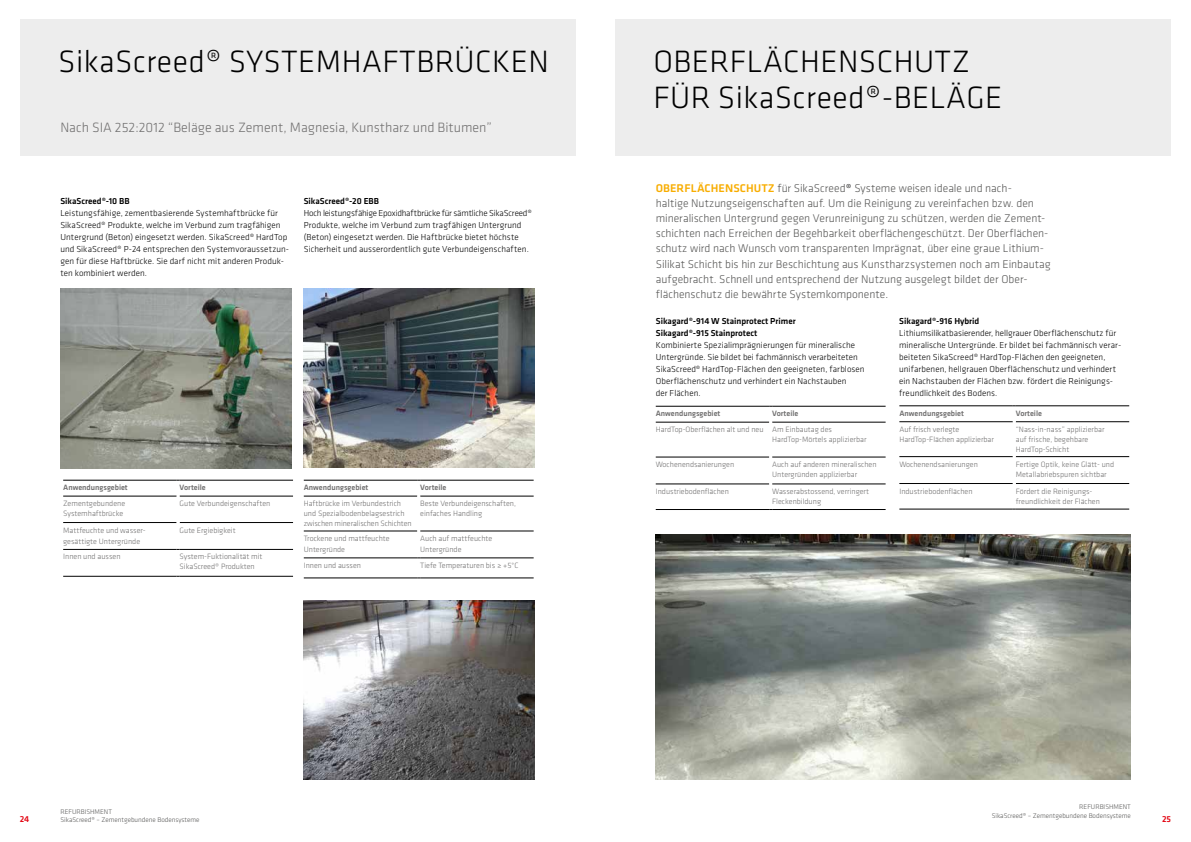
<style>
.page{position:relative;width:1191px;height:842px;background:#fff}
.page>*{position:absolute;margin:0;border:0;box-sizing:border-box;transform-origin:0 0}
.t1{font:300 32px/36px "Klavika";letter-spacing:.015em;color:#000}
.t2{font:300 14px "Klavika";color:#706f6f}
.t3{font:300 11.6px/15.1px "Klavika";color:#575756}
.t4{font:300 9px/12px "Klavika";letter-spacing:.005em;color:#000}
.t5{font:500 9px/12px "Klavika";color:#000}
.t6{font:500 9px "Klavika";color:#e30613}
.t7{font:300 8px/10px "Klavika";color:#706f6f}
.t8{font:500 8px "Klavika";color:#706f6f}
.t9{font:300 7px/8.4px "Klavika";color:#575756;text-align:right}
.s1{font-weight:500;color:#f8ad00}
.s2{color:#000}
</style>
<div class="page">
<div style="left:20px;top:20px;width:555px;height:136px;background:#ededed"></div>
<div style="left:615px;top:20px;width:556px;height:136px;background:#ededed"></div>
<img style="left:61px;top:288px;width:231px;height:180px">
<img style="left:303px;top:288px;width:232px;height:180px">
<img style="left:303px;top:600px;width:232px;height:180px">
<hr style="left:63px;top:480px;width:114px;height:1px;background:#000">
<hr style="left:180px;top:480px;width:113px;height:1px;background:#000">
<hr style="left:63px;top:496px;width:114px;height:1px;background:#000">
<hr style="left:180px;top:496px;width:113px;height:1px;background:#000">
<hr style="left:63px;top:522px;width:114px;height:1px;background:#000">
<hr style="left:180px;top:522px;width:113px;height:1px;background:#000">
<hr style="left:63px;top:549px;width:114px;height:1px;background:#000">
<hr style="left:180px;top:549px;width:113px;height:1px;background:#000">
<hr style="left:63px;top:576px;width:114px;height:1px;background:#000">
<hr style="left:180px;top:576px;width:113px;height:1px;background:#000">
<svg style="left:177px;top:480px;width:3px;height:97px"></svg>
<hr style="left:304px;top:480px;width:113px;height:1px;background:#000">
<hr style="left:420px;top:480px;width:113px;height:1px;background:#000">
<hr style="left:304px;top:496px;width:113px;height:1px;background:#000">
<hr style="left:420px;top:496px;width:113px;height:1px;background:#000">
<hr style="left:304px;top:531px;width:113px;height:1px;background:#000">
<hr style="left:420px;top:531px;width:113px;height:1px;background:#000">
<hr style="left:304px;top:558px;width:113px;height:1px;background:#000">
<hr style="left:420px;top:558px;width:113px;height:1px;background:#000">
<hr style="left:304px;top:578px;width:113px;height:1px;background:#000">
<hr style="left:420px;top:578px;width:113px;height:1px;background:#000">
<svg style="left:417px;top:480px;width:3px;height:99px"></svg>
<hr style="left:899px;top:406px;width:113px;height:1px;background:#000">
<hr style="left:1015px;top:406px;width:114px;height:1px;background:#000">
<hr style="left:899px;top:422px;width:113px;height:1px;background:#000">
<hr style="left:1015px;top:422px;width:114px;height:1px;background:#000">
<hr style="left:899px;top:456px;width:113px;height:1px;background:#000">
<hr style="left:1015px;top:456px;width:114px;height:1px;background:#000">
<hr style="left:899px;top:483px;width:113px;height:1px;background:#000">
<hr style="left:1015px;top:483px;width:114px;height:1px;background:#000">
<hr style="left:899px;top:509px;width:113px;height:1px;background:#000">
<hr style="left:1015px;top:509px;width:114px;height:1px;background:#000">
<svg style="left:1012px;top:406px;width:3px;height:104px"></svg>
<hr style="left:656px;top:406px;width:113px;height:1px;background:#000">
<hr style="left:772px;top:406px;width:113px;height:1px;background:#000">
<hr style="left:656px;top:422px;width:113px;height:1px;background:#000">
<hr style="left:772px;top:422px;width:113px;height:1px;background:#000">
<hr style="left:656px;top:457px;width:113px;height:1px;background:#000">
<hr style="left:772px;top:457px;width:113px;height:1px;background:#000">
<hr style="left:656px;top:484px;width:113px;height:1px;background:#000">
<hr style="left:772px;top:484px;width:113px;height:1px;background:#000">
<hr style="left:656px;top:509px;width:113px;height:1px;background:#000">
<hr style="left:772px;top:509px;width:113px;height:1px;background:#000">
<svg style="left:769px;top:406px;width:3px;height:104px"></svg>
<img style="left:656px;top:534px;width:474px;height:246px">
<h1 class="t1" style="left:58px;top:43px;width:492px">SikaScreed® SYSTEMHAFTBRÜCKEN</h1>
<h1 class="t1" style="left:653px;top:43px;width:350px">OBERFLÄCHENSCHUTZ<br>FÜR SikaScreed®-BELÄGE</h1>
<h2 class="t2" style="left:60px;top:119px;width:433px">Nach SIA 252:2012 “Beläge aus Zement, Magnesia, Kunstharz und Bitumen”</h2>
<p class="t5" style="left:60px;top:195px;width:71px">SikaScreed®-10 BB</p>
<p class="t4" style="left:60px;top:207px;width:230px">Leistungsfähige, zementbasierende Systemhaftbrücke für SikaScreed® Produkte, welche im Verbund zum tragfähigen Untergrund (Beton) eingesetzt werden. SikaScreed® HardTop und SikaScreed® P-24 entsprechen den Systemvoraussetzun&shy;gen für diese Haftbrücke. Sie darf nicht mit anderen Produk&shy;ten kombiniert werden.</p>
<p class="t5" style="left:304px;top:195px;width:77px">SikaScreed®-20 EBB</p>
<p class="t4" style="left:304px;top:207px;width:230px">Hoch leistungsfähige Epoxidhaftbrücke für sämtliche SikaScreed® Produkte, welche im Verbund zum tragfähigen Untergrund (Beton) eingesetzt werden. Die Haftbrücke bietet höchste Sicherheit und ausserordentlich gute Verbundeigenschaften.</p>
<p class="t8" style="left:63px;top:482px;width:66px">Anwendungsgebiet</p>
<p class="t8" style="left:180px;top:482px;width:28px">Vorteile</p>
<p class="t7" style="left:63px;top:498px;width:64px">Zementgebundene<br>Systemhaftbrücke</p>
<p class="t7" style="left:180px;top:498px;width:92px">Gute Verbundeigenschaften</p>
<p class="t7" style="left:63px;top:524px;width:84px;line-height:11.3px">Mattfeuchte und wasser&shy;gesättigte Untergründe</p>
<p class="t7" style="left:180px;top:525px;width:58px">Gute Ergiebigkeit</p>
<p class="t7" style="left:63px;top:552px;width:59px">Innen und aussen</p>
<p class="t7" style="left:180px;top:552px;width:84px">System-Fuktionalität mit<br>SikaScreed® Produkten</p>
<p class="t8" style="left:304px;top:482px;width:66px">Anwendungsgebiet</p>
<p class="t8" style="left:420px;top:482px;width:28px">Vorteile</p>
<p class="t7" style="left:304px;top:498px;width:109px">Haftbrücke im Verbundestrich und Spezialbodenbelagsestrich zwischen mineralischen Schichten</p>
<p class="t7" style="left:420px;top:498px;width:97px">Beste Verbundeigenschaften, einfaches Handling</p>
<p class="t7" style="left:304px;top:533px;width:87px;line-height:11.3px">Trockene und mattfeuchte<br>Untergründe</p>
<p class="t7" style="left:420px;top:533px;width:74px;line-height:11.3px">Auch auf mattfeuchte<br>Untergründe</p>
<p class="t7" style="left:304px;top:560px;width:59px">Innen und aussen</p>
<p class="t7" style="left:420px;top:560px;width:100px">Tiefe Temperaturen bis ≥ +5°C</p>
<p class="t3" style="left:656px;top:180px;width:396px"><span class="s1">OBERFLÄCHENSCHUTZ</span> für SikaScreed<span class="s2">®</span> Systeme weisen ideale und nach-<br>haltige Nutzungseigenschaften auf. Um die Reinigung zu vereinfachen bzw. den mineralischen Untergrund gegen Verunreinigung zu schützen, werden die Zement&shy;schichten nach Erreichen der Begehbarkeit oberflächengeschützt. Der Oberflächen&shy;schutz wird nach Wunsch vom transparenten Imprägnat, über eine graue Lithium-Silikat Schicht bis hin zur Beschichtung aus Kunstharzsystemen noch am Einbautag aufgebracht. Schnell und entsprechend der Nutzung ausgelegt bildet der Ober&shy;flächenschutz die bewährte Systemkomponente.</p>
<p class="t5" style="left:656px;top:315px;width:141px">Sikagard®-914 W Stainprotect Primer<br>Sikagard®-915 Stainprotect</p>
<p class="t4" style="left:656px;top:339px;width:210px">Kombinierte Spezialimprägnierungen für mineralische Untergründe. Sie bildet bei fachmännisch verarbeiteten SikaScreed® HardTop-Flächen den geeigneten, farblosen Oberflächenschutz und verhindert ein Nachstauben<br>der Flächen.</p>
<p class="t8" style="left:656px;top:408px;width:66px">Anwendungsgebiet</p>
<p class="t8" style="left:772px;top:408px;width:28px">Vorteile</p>
<p class="t7" style="left:772px;top:424px;width:96px;text-indent:-116px">HardTop-Oberflächen alt und neu Am Einbautag des<br>HardTop-Mörtels applizierbar</p>
<p class="t7" style="left:656px;top:459px;width:80px">Wochenendsanierungen</p>
<p class="t7" style="left:772px;top:459px;width:106px">Auch auf anderen mineralischen<br>Untergründen applizierbar</p>
<p class="t7" style="left:656px;top:486px;width:75px">Industriebodenflächen</p>
<p class="t7" style="left:772px;top:486px;width:98px">Wasserabstossend, verringert<br>Fleckenbildung</p>
<p class="t5" style="left:899px;top:315px;width:82px">Sikagard®-916 Hybrid</p>
<p class="t4" style="left:899px;top:327px;width:223px">Lithiumsilikatbasierender, hellgrauer Oberflächenschutz für mineralische Untergründe. Er bildet bei fachmännisch verar&shy;beiteten SikaScreed® HardTop-Flächen den geeigneten, unifarbenen, hellgrauen Oberflächenschutz und verhindert ein Nachstauben der Flächen bzw. fördert die Reinigungs&shy;freundlichkeit des Bodens.</p>
<p class="t8" style="left:899px;top:408px;width:66px">Anwendungsgebiet</p>
<p class="t8" style="left:1015px;top:408px;width:28px">Vorteile</p>
<p class="t7" style="left:899px;top:424px;width:96px">Auf frisch verlegte<br>HardTop-Flächen applizierbar</p>
<p class="t7" style="left:1015px;top:424px;width:90px">“Nass-in-nass” applizierbar auf frische, begehbare<br>HardTop-Schicht</p>
<p class="t7" style="left:899px;top:459px;width:80px">Wochenendsanierungen</p>
<p class="t7" style="left:1015px;top:459px;width:100px">Fertige Optik, keine Glätt- und<br>Metallabriebspuren sichtbar</p>
<p class="t7" style="left:899px;top:486px;width:75px">Industriebodenflächen</p>
<p class="t7" style="left:1015px;top:486px;width:86px">Fördert die Reinigungs&shy;freundlichkeit der Flächen</p>
<p class="t9" style="left:991px;top:803px;width:141px">REFURBISHMENT<br>SikaScreed® – Zementgebundene Bodensysteme</p>
<p class="t9" style="left:60px;top:807px;width:141px;text-align:left">REFURBISHMENT<br>SikaScreed® – Zementgebundene Bodensysteme</p>
<p class="t6" style="left:20px;top:813px;width:11px">24</p>
<p class="t6" style="left:1162px;top:813px;width:11px">25</p>
</div>
